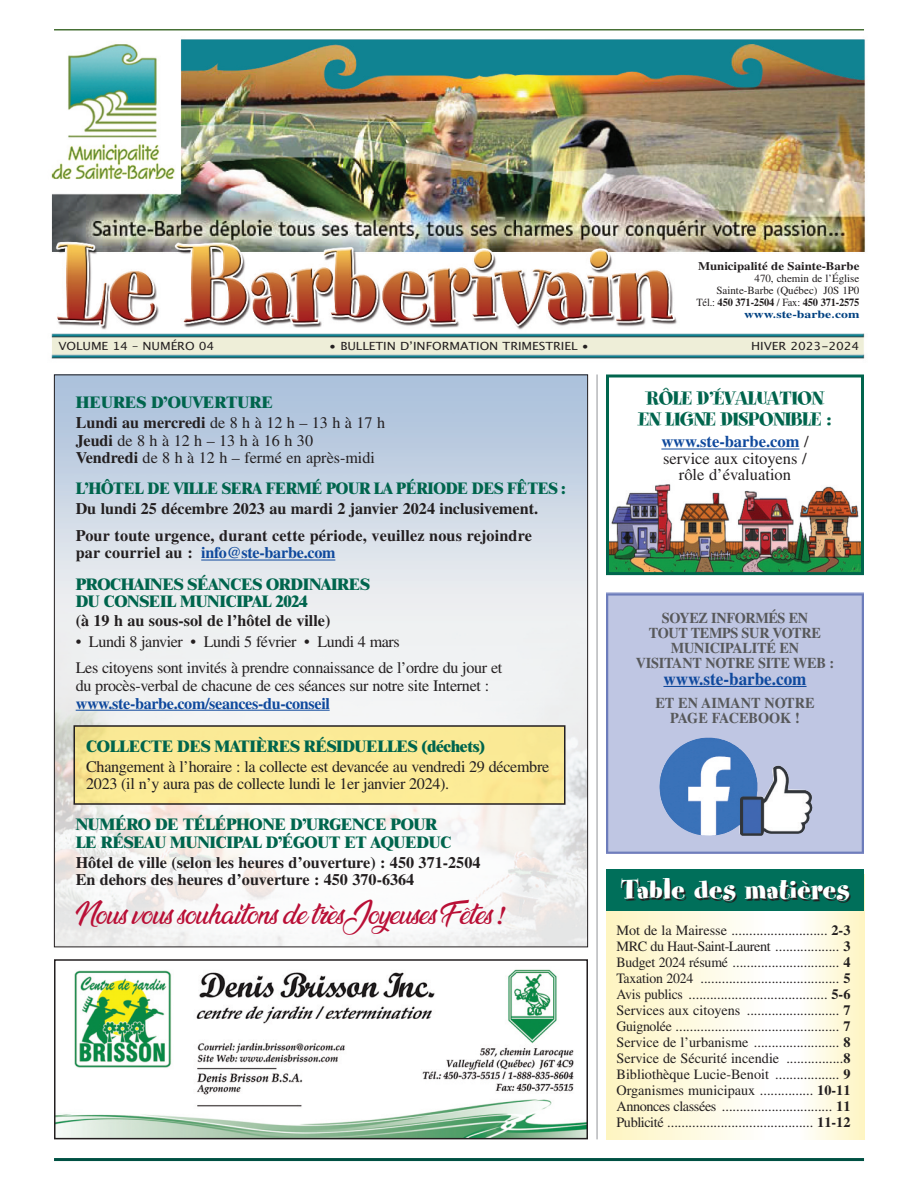
<style>
.page{position:relative;width:918px;height:1188px;background:#fff}
.page>*{position:absolute;margin:0;border:0;box-sizing:border-box;transform-origin:0 0}
.t1{font:30.9px "Spumoni LP";color:#fff;scale:1.14 1}
.t2{font:25.5px "Ananda";letter-spacing:-.035em;color:#b90f36}
.t3{font:21px/21px "Spumoni LP";letter-spacing:-.015em;color:#00654d;text-align:center;scale:1.1 1}
.t4{font:700 18px "Times";color:#0f499d;scale:.95 1}
.t5{font:16.5px/16.5px "Times";color:#231f20;text-align:center}
.t6{font:16.2px/26.5px "Times";letter-spacing:-.02em;color:#231f20}
.t7{font:700 16.2px/26.5px "Times";color:#231f20}
.t8{font:800 16.2px/31px "Times";letter-spacing:-.02em;color:#00654d}
.t9{font:16.2px/17.5px "Times";color:#231f20}
.t10{font:800 16.2px/19.8px "Times";color:#00654d}
.t11{font:800 16.2px "Times";letter-spacing:-.02em;color:#00654d;scale:.95 1}
.t12{font:700 16.2px "Times";letter-spacing:-.02em;color:#0f499d}
.t13{font:700 15px/15px "Times";letter-spacing:-.015em;color:#57585a;text-align:center;scale:.95 1}
.t14{font:14.25px/16px "Times";letter-spacing:-.03em;color:#231f20;text-align:justify}
.t15{font:700 11.7px "Times";color:#231f20;scale:1.1 1}
.t16{font:11.25px "Lucida Grande";letter-spacing:-.005em;color:#231f20;scale:1.1 1}
.t17{font:10.95px/12px "Times";color:#231f20;text-align:right}
.s1{font-weight:700}
.s2{font-weight:700;color:#014181}
.s3{font-weight:700;color:#231f20}
.s4{font-weight:400;color:#231f20}
.s5{font-weight:700;color:#0f499d}
.s6{font-family:"Times";font-weight:700;font-style:italic}
</style>
<div class="page">
<img style="left:56px;top:376px;width:530px;height:569px">
<img style="left:51px;top:39px;width:814px;height:320px">
<hr style="left:54px;top:1158px;width:810px;height:3px;background:#005143">
<hr style="left:54px;top:29px;width:810px;height:2px;background:#467035">
<div style="left:606px;top:876px;width:158px;height:263px;background:linear-gradient(to right,#fcf3c0,#fcfdfb)"></div>
<div style="left:800px;top:875px;width:64px;height:264px;background:linear-gradient(to right,#fefefc,#fef5c4)"></div>
<div style="left:606px;top:869px;width:258px;height:41px;background:#006f5a"></div>
<hr style="left:597px;top:374px;width:1px;height:765px;background:#939598">
<img style="left:57px;top:969px;width:528px;height:167px">
<div style="left:54px;top:959px;width:534px;height:180px;border:2px solid #231f20"></div>
<hr style="left:606px;top:853px;width:258px;height:1px;background:#828cc4">
<div style="left:606px;top:593px;width:258px;height:260px;background:#bfc6e3"></div>
<hr style="left:663px;top:686px;width:144px;height:1px;background:#0f499d">
<img style="left:610px;top:448px;width:250px;height:123px">
<div style="left:606px;top:374px;width:258px;height:201px;border:3px solid #00654d"></div>
<hr style="left:661px;top:449px;width:138px;height:1px;background:#0f499d">
<img style="left:659px;top:738px;width:153px;height:98px">
<div style="left:77px;top:728px;width:486px;height:74px;background:#fbea96"></div>
<div style="left:74px;top:725px;width:492px;height:80px;border:2px solid #231f20"></div>
<hr style="left:201px;top:560px;width:134px;height:1px;background:#0f499d">
<hr style="left:76px;top:710px;width:254px;height:1px;background:#0f499d">
<p class="t15" style="left:698px;top:262px;width:148px">Municipalité de Sainte-Barbe</p>
<p class="t17" style="left:696px;top:274px;width:165px">470, chemin de l’Église<br>Sainte-Barbe (Québec) J0S 1P0<br>Tél.: <span class="s1">450 371-2504</span> / Fax: <span class="s1">450 371-2575 </span><span class="s2">www.ste-barbe.com</span></p>
<p class="t16" style="left:58px;top:339px;width:143px">VOLUME 14 – NUMÉRO 04</p>
<p class="t16" style="left:329px;top:339px;width:237px">• BULLETIN D’INFORMATION TRIMESTRIEL •</p>
<p class="t16" style="left:751px;top:339px;width:100px">HIVER 2023-2024</p>
<p class="t10" style="left:76px;top:394px;width:311px">HEURES D’OUVERTURE<br><span class="s3">Lundi au mercredi</span> <span class="s4">de 8 h à 12 h – 13 h à 17 h</span></p>
<p class="t9" style="left:76px;top:433px;width:301px"><span class="s1">Jeudi</span>de8hà12h–13hà16h30<br><span class="s1">Vendredi</span> de 8 h à 12 h – fermé en après-midi</p>
<p class="t11" style="left:76px;top:483px;width:517px">L’HÔTEL DE VILLE SERA FERMÉ POUR LA PÉRIODE DES FÊTES :</p>
<p class="t7" style="left:76px;top:497px;width:464px">Du lundi 25 décembre 2023 au mardi 2 janvier 2024 inclusivement.<br>Pour toute urgence, durant cette période, veuillez nous rejoindre</p>
<p class="t8" style="left:76px;top:538px;width:296px"><span class="s3">par courriel au :</span> <span class="s5">info@ste-barbe.com<br></span>PROCHAINES SÉANCES ORDINAIRES</p>
<p class="t8" style="left:76px;top:587px;width:233px">DU CONSEIL MUNICIPAL 2024</p>
<p class="t7" style="left:76px;top:609px;width:256px">(à 19 h au sous-sol de l’hôtel de ville)</p>
<p class="t6" style="left:76px;top:630px;width:428px">• Lundi 8 janvier • Lundi 5 février • Lundi 4 mars<br>Les citoyens sont invités à prendre connaissance de l’ordre du jour et</p>
<p class="t6" style="left:76px;top:674px;width:415px">du procès-verbal de chacune de ces séances sur notre site Internet :</p>
<p class="t12" style="left:76px;top:698px;width:256px">www.ste-barbe.com/seances-du-conseil</p>
<p class="t8" style="left:86px;top:732px;width:401px">COLLECTE DES MATIÈRES RÉSIDUELLES (déchets)</p>
<p class="t6" style="left:86px;top:759px;width:465px;line-height:17.5px">Changement à l’horaire : la collecte est devancée au vendredi 29 décembre<br>2023 (il n’y aura pas de collecte lundi le 1er janvier 2024).</p>
<p class="t8" style="left:76px;top:817px;width:377px;line-height:17.5px">NUMÉRO DE TÉLÉPHONE D’URGENCE POUR<br>LE RÉSEAU MUNICIPAL D’ÉGOUT ET AQUEDUC</p>
<p class="t7" style="left:76px;top:855px;width:406px;line-height:17.5px">Hôtel de ville (selon les heures d’ouverture) : 450 371-2504<br>En dehors des heures d’ouverture : 450 370-6364</p>
<h2 class="t2" style="left:76px;top:905px;width:432px">Nous vous souhaitons de trèsJoyeuses Fêtes <span class="s6">!</span></h2>
<h3 class="t3" style="left:639px;top:391px;width:177px">RÔLE D’ÉVALUATION<br>EN LIGNE DISPONIBLE :</h3>
<p class="t5" style="left:661px;top:435px;width:149px"><span class="s5">www.ste-barbe.com</span> / service aux citoyens / rôle d’évaluation</p>
<p class="t13" style="left:636px;top:612px;width:210px">SOYEZ INFORMÉS EN<br>TOUT TEMPS SUR VOTRE<br>MUNICIPALITÉ EN<br>VISITANT NOTRE SITE WEB :</p>
<p class="t4" style="left:663px;top:673px;width:152px">www.ste-barbe.com</p>
<p class="t13" style="left:655px;top:697px;width:169px">ET EN AIMANT NOTRE<br>PAGE FACEBOOK !</p>
<h1 class="t1" style="left:621px;top:879px;width:203px">Table des matières</h1>
<p class="t14" style="left:616px;top:924px;width:236px">Mot de la Mairesse ........................... <span class="s1">2-3<br></span>MRC du Haut-Saint-Laurent .................. <span class="s1">3<br></span>Budget 2024 résumé .............................. <span class="s1">4<br></span>Taxation 2024 ....................................... <span class="s1">5<br></span>Avis publics ....................................... <span class="s1">5-6<br></span>Services aux citoyens .......................... <span class="s1">7<br></span>Guignolée .............................................. <span class="s1">7<br></span>Service de l’urbanisme ........................ <span class="s1">8<br></span>Service de Sécurité incendie ................<span class="s1">8<br></span>Bibliothèque Lucie-Benoit .................. <span class="s1">9<br></span>Organismes municipaux ............... <span class="s1">10-11<br></span>Annonces classées ............................... <span class="s1">11<br></span>Publicité ......................................... <span class="s1">11-12</span></p>
</div>
